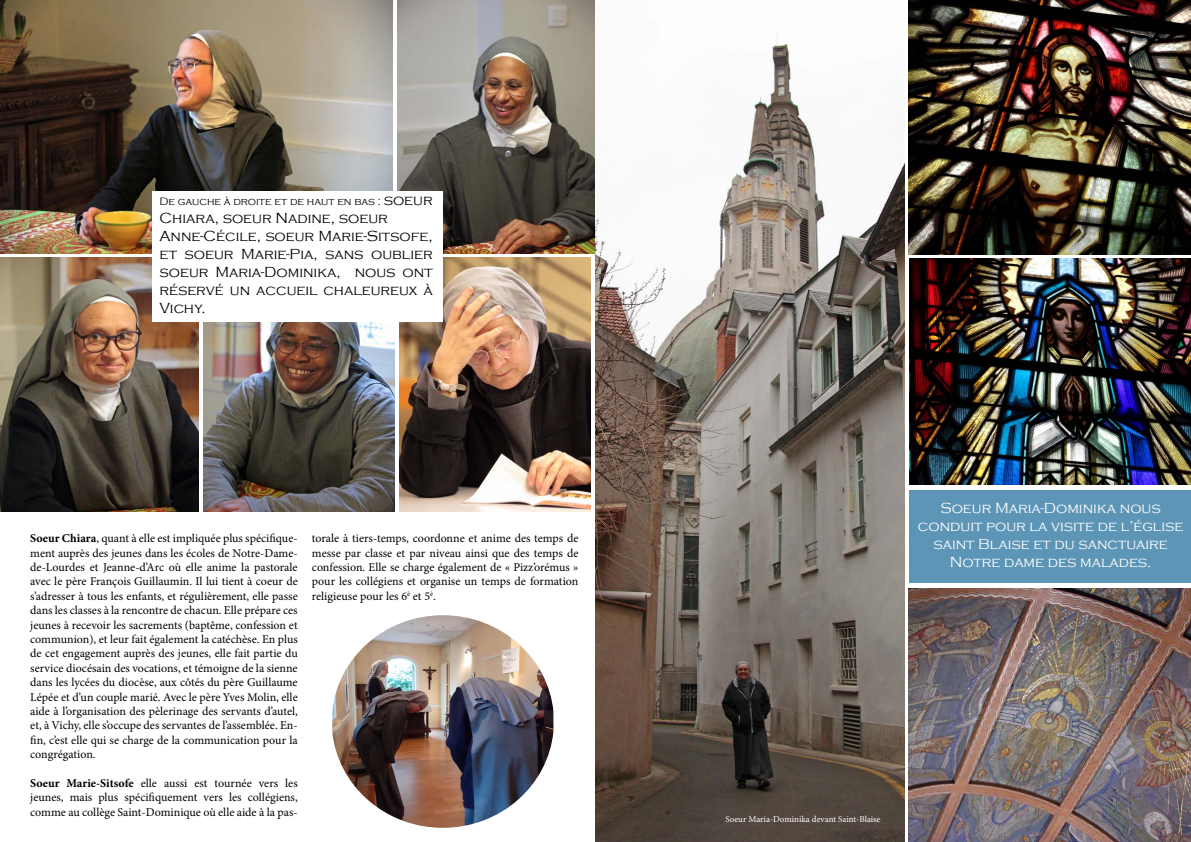
<style>
.page{position:relative;width:1191px;height:842px;background:#fff}
.page>*{position:absolute;margin:0;border:0;box-sizing:border-box;transform-origin:0 0}
.t1{font:300 15px/18px "Copperplate Gothic";color:#000}
.t2{font:300 15px/18px "Copperplate Gothic";color:#fff;text-align:center}
.t3{font:12px/14.4px "Minion Pro";color:#000;text-align:justify}
.t4{font:300 11px "Copperplate Gothic";color:#000}
.t5{font:9px "Minion Pro";color:#fff}
.s1{font-size:15px}
.s2{font-weight:700}
</style>
<div class="page">
<img style="left:0;top:0;width:392px;height:254px">
<img style="left:397px;top:0;width:198px;height:254px">
<img style="left:0;top:258px;width:198px;height:254px">
<img style="left:203px;top:322px;width:191px;height:190px">
<img style="left:399px;top:258px;width:191px;height:254px">
<div style="left:153px;top:191px;width:290px;height:131px;background:#fff"></div>
<img style="left:332px;top:615px;width:221px;height:213px">
<img style="left:595px;top:37px;width:309px;height:805px">
<img style="left:909px;top:1px;width:282px;height:253px">
<img style="left:909px;top:259px;width:282px;height:225px">
<img style="left:909px;top:588px;width:282px;height:254px">
<div style="left:909px;top:490px;width:281px;height:93px;background:#5d95b6"></div>
<p class="t4" style="left:159px;top:195px;width:275px">De gauche à droite et de haut en bas : <span class="s1">soeur</span></p>
<p class="t1" style="left:159px;top:209px;width:275px">Chiara, soeur Nadine, soeur<br>Anne-Cécile, soeur Marie-Sitsofe, et soeur Marie-Pia, sans oublier soeur Maria-Dominika, nous ont réservé un accueil chaleureux à<br>Vichy.</p>
<p class="t3" style="left:30px;top:531px;width:269px"><span class="s2">Soeur Chiara</span>, quant à elle est impliquée plus spécifique&shy;ment auprès des jeunes dans les écoles de Notre-Dame&shy;de-Lourdes et Jeanne-d’Arc où elle anime la pastorale avec le père François Guillaumin. Il lui tient à coeur de s’adresser à tous les enfants, et régulièrement, elle passe dans les classes à la rencontre de chacun. Elle prépare ces jeunes à recevoir les sacrements (baptême, confession et communion), et leur fait également la catéchèse. En plus de cet engagement auprès des jeunes, elle fait partie du service diocésain des vocations, et témoigne de la sienne dans les lycées du diocèse, aux côtés du père Guillaume Lépée et d’un couple marié. Avec le père Yves Molin, elle aide à l’organisation des pèlerinage des servants d’autel, et, à Vichy, elle s’occupe des servantes de l’assemblée. En&shy;fin, c’est elle qui se charge de la communication pour la congrégation.</p>
<p class="t3" style="left:30px;top:776px;width:269px"><span class="s2">Soeur Marie-Sitsofe</span> elle aussi est tournée vers les jeunes, mais plus spécifiquement vers les collégiens, comme au collège Saint-Dominique où elle aide à la pas-</p>
<p class="t3" style="left:312px;top:531px;width:268px">torale à tiers-temps, coordonne et anime des temps de messe par classe et par niveau ainsi que des temps de confession. Elle se charge également de « Pizz’orémus » pour les collégiens et organise un temps de formation religieuse pour les 6<sup>è</sup> et 5<sup>è</sup>.</p>
<p class="t2" style="left:918px;top:499px;width:267px">Soeur Maria-Dominika nous conduit pour la visite de l’église saint Blaise et du sanctuaire<br>Notre dame des malades.</p>
<p class="t5" style="left:725px;top:813px;width:157px">Soeur Maria-Dominika devant Saint-Blaise</p>
</div>
